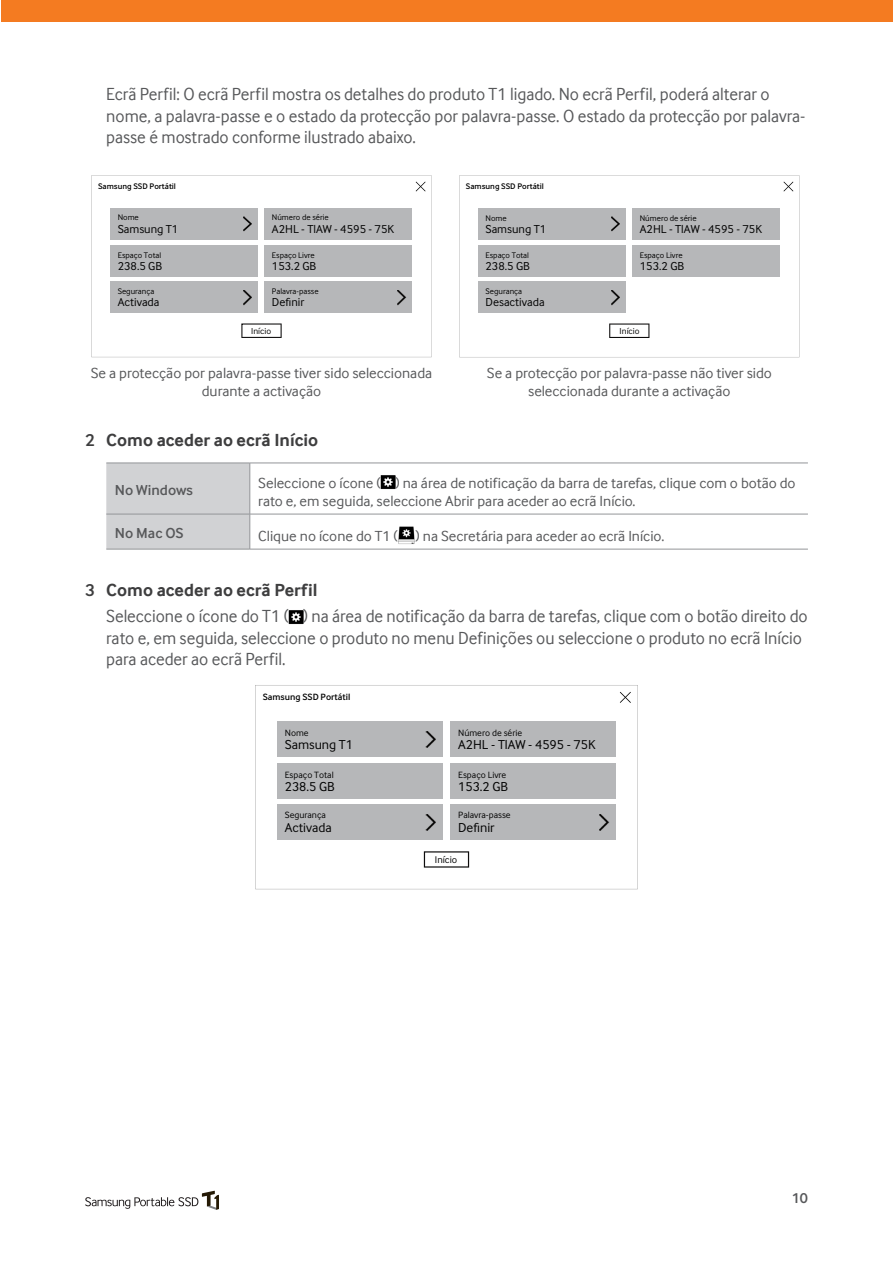
<style>
.page{position:relative;width:893px;height:1263px;background:#fff}
.page>*{position:absolute;margin:0;border:0;box-sizing:border-box;transform-origin:0 0}
.t1{font:18px/21.6px "Samsung Inter Face";color:#57585a;scale:.95 1}
.t2{font:700 18px "Samsung Inter Face";color:#3e3e3f}
.t3{font:15px/18px "Samsung Inter Face";color:#57585a;text-align:center}
.t4{font:500 15px "Samsung Inter Face";color:#57585a}
.t5{font:13.5px "Samsung Inter Face";color:#030303}
.t6{font:12px "Samsung Inter Face";color:#030303}
.t7{font:10.05px "Samsung Inter Face";color:#030303}
.t8{font:9.45px "Samsung Inter Face";color:#030303}
.t9{font:500 9.45px "Samsung Inter Face";color:#030303}
.t10{font:9px "Samsung Inter Face";color:#030303}
.t11{font:8.4px "Samsung Inter Face";color:#030303}
.t12{font:500 8.4px "Samsung Inter Face";color:#030303}
.s1{font-weight:500}
.s2{font-weight:500;color:#3e3e3f}
.s3{font-weight:700;color:#3e3e3f}
</style>
<div class="page">
<div style="left:1px;top:0;width:892px;height:21px;background:#f47b21"></div>
<svg style="left:85px;top:1191px;width:134px;height:19px"></svg>
<svg style="left:91px;top:176px;width:341px;height:181px"></svg>
<div style="left:111px;top:208px;width:147px;height:32px;background:#b6b7b9"></div>
<div style="left:111px;top:245px;width:147px;height:32px;background:#b6b7b9"></div>
<div style="left:111px;top:282px;width:147px;height:31px;background:#b6b7b9"></div>
<div style="left:264px;top:208px;width:148px;height:32px;background:#b6b7b9"></div>
<div style="left:264px;top:245px;width:148px;height:32px;background:#b6b7b9"></div>
<div style="left:264px;top:282px;width:148px;height:31px;background:#b6b7b9"></div>
<svg style="left:416px;top:182px;width:10px;height:9px"></svg>
<svg style="left:241px;top:323px;width:41px;height:15px"></svg>
<img style="left:243px;top:217px;width:9px;height:14px">
<img style="left:243px;top:290px;width:9px;height:15px">
<img style="left:397px;top:290px;width:9px;height:15px">
<svg style="left:459px;top:176px;width:335px;height:181px"></svg>
<div style="left:479px;top:208px;width:147px;height:32px;background:#b6b7b9"></div>
<div style="left:479px;top:246px;width:147px;height:31px;background:#b6b7b9"></div>
<div style="left:479px;top:282px;width:147px;height:31px;background:#b6b7b9"></div>
<div style="left:632px;top:208px;width:147px;height:32px;background:#b6b7b9"></div>
<div style="left:632px;top:246px;width:147px;height:31px;background:#b6b7b9"></div>
<svg style="left:783px;top:182px;width:10px;height:9px"></svg>
<svg style="left:609px;top:323px;width:40px;height:15px"></svg>
<img style="left:611px;top:217px;width:9px;height:14px">
<img style="left:611px;top:290px;width:9px;height:15px">
<div style="left:106px;top:464px;width:144px;height:85px;background:#d1d2d4"></div>
<hr style="left:106px;top:463px;width:144px;height:1px;background:#939598">
<hr style="left:250px;top:463px;width:558px;height:1px;background:#939598">
<hr style="left:250px;top:463px;width:1px;height:51px;background:#939598">
<hr style="left:106px;top:514px;width:144px;height:1px;background:#939598">
<hr style="left:250px;top:514px;width:558px;height:1px;background:#939598">
<hr style="left:250px;top:514px;width:1px;height:35px;background:#939598">
<hr style="left:106px;top:549px;width:144px;height:1px;background:#939598">
<hr style="left:250px;top:549px;width:558px;height:1px;background:#939598">
<img style="left:380px;top:475px;width:16px;height:14px">
<img style="left:398px;top:526px;width:17px;height:18px">
<img style="left:288px;top:610px;width:16px;height:14px">
<svg style="left:255px;top:685px;width:383px;height:204px"></svg>
<div style="left:277px;top:722px;width:166px;height:35px;background:#b6b7b9"></div>
<div style="left:277px;top:764px;width:166px;height:35px;background:#b6b7b9"></div>
<div style="left:277px;top:804px;width:166px;height:36px;background:#b6b7b9"></div>
<div style="left:450px;top:722px;width:165px;height:35px;background:#b6b7b9"></div>
<div style="left:450px;top:764px;width:165px;height:35px;background:#b6b7b9"></div>
<div style="left:450px;top:804px;width:165px;height:36px;background:#b6b7b9"></div>
<svg style="left:620px;top:692px;width:11px;height:11px"></svg>
<svg style="left:424px;top:851px;width:45px;height:16px"></svg>
<img style="left:426px;top:731px;width:10px;height:17px">
<img style="left:426px;top:814px;width:10px;height:16px">
<img style="left:599px;top:814px;width:10px;height:16px">
<p class="t1" style="left:106px;top:83px;width:737px">Ecrã Perfil: O ecrã Perfil mostra os detalhes do produto T1 ligado. No ecrã Perfil, poderá alterar o nome, a palavra-passe e o estado da protecção por palavra-passe. O estado da protecção por palavra&shy;passe é mostrado conforme ilustrado abaixo.</p>
<p class="t12" style="left:98px;top:181px;width:79px">Samsung SSD Portátil</p>
<p class="t11" style="left:118px;top:213px;width:23px">Nome</p>
<p class="t6" style="left:118px;top:222px;width:62px">Samsung T1</p>
<p class="t11" style="left:118px;top:251px;width:45px">Espaço Total</p>
<p class="t6" style="left:118px;top:259px;width:46px">238.5 GB</p>
<p class="t11" style="left:118px;top:286px;width:38px">Segurança</p>
<p class="t6" style="left:118px;top:295px;width:43px">Activada</p>
<p class="t11" style="left:272px;top:213px;width:58px">Número de série</p>
<p class="t6" style="left:272px;top:222px;width:124px">A2HL - TlAW - 4595 - 75K</p>
<p class="t11" style="left:272px;top:251px;width:44px">Espaço Livre</p>
<p class="t6" style="left:272px;top:259px;width:46px">153.2 GB</p>
<p class="t11" style="left:272px;top:286px;width:48px">Palavra-passe</p>
<p class="t6" style="left:272px;top:295px;width:34px">Definir</p>
<p class="t10" style="left:251px;top:326px;width:21px">Início</p>
<p class="t12" style="left:466px;top:181px;width:79px">Samsung SSD Portátil</p>
<p class="t11" style="left:485px;top:213px;width:23px">Nome</p>
<p class="t6" style="left:485px;top:222px;width:62px">Samsung T1</p>
<p class="t11" style="left:485px;top:251px;width:45px">Espaço Total</p>
<p class="t6" style="left:485px;top:259px;width:46px">238.5 GB</p>
<p class="t11" style="left:485px;top:286px;width:38px">Segurança</p>
<p class="t6" style="left:485px;top:295px;width:61px">Desactivada</p>
<p class="t11" style="left:640px;top:213px;width:58px">Número de série</p>
<p class="t6" style="left:640px;top:222px;width:124px">A2HL - TlAW - 4595 - 75K</p>
<p class="t11" style="left:640px;top:251px;width:44px">Espaço Livre</p>
<p class="t6" style="left:640px;top:259px;width:46px">153.2 GB</p>
<p class="t10" style="left:620px;top:326px;width:21px">Início</p>
<p class="t3" style="left:91px;top:364px;width:343px">Se a protecção por palavra-passe tiver sido seleccionada durante a activação</p>
<p class="t3" style="left:487px;top:364px;width:286px">Se a protecção por palavra-passe não tiver sido seleccionada durante a activação</p>
<p class="t2" style="left:85px;top:429px;width:235px"><span class="s1">2</span> Como aceder ao ecrã Início</p>
<p class="t4" style="left:115px;top:481px;width:80px">No Windows</p>
<p class="t3" style="left:258px;top:473px;width:539px;text-align:left">Seleccione o ícone ( ) na área de notificação da barra de tarefas, clique com o botão do rato e, em seguida, seleccione Abrir para aceder ao ecrã Início.</p>
<p class="t4" style="left:115px;top:524px;width:70px">No Mac OS</p>
<p class="t3" style="left:258px;top:526px;width:407px">Clique no ícone do T1 ( ) na Secretária para aceder ao ecrã Início.</p>
<p class="t1" style="left:106px;top:577px;width:740px;line-height:25.8px;text-indent:-21px"><span class="s2">3</span> <span class="s3">Como aceder ao ecrã Perfil<br></span>Seleccione o ícone do T1 ( ) na área de notificação da barra de tarefas, clique com o botão direito do</p>
<p class="t1" style="left:106px;top:627px;width:734px">rato e, em seguida, seleccione o produto no menu Definições ou seleccione o produto no ecrã Início para aceder ao ecrã Perfil.</p>
<p class="t9" style="left:263px;top:691px;width:89px">Samsung SSD Portátil</p>
<p class="t8" style="left:285px;top:727px;width:25px">Nome</p>
<p class="t5" style="left:285px;top:737px;width:70px">Samsung T1</p>
<p class="t8" style="left:285px;top:769px;width:50px">Espaço Total</p>
<p class="t5" style="left:285px;top:779px;width:51px">238.5 GB</p>
<p class="t8" style="left:285px;top:809px;width:43px">Segurança</p>
<p class="t5" style="left:285px;top:819px;width:49px">Activada</p>
<p class="t8" style="left:458px;top:727px;width:65px">Número de série</p>
<p class="t5" style="left:458px;top:737px;width:139px">A2HL - TlAW - 4595 - 75K</p>
<p class="t8" style="left:458px;top:769px;width:50px">Espaço Livre</p>
<p class="t5" style="left:458px;top:779px;width:51px">153.2 GB</p>
<p class="t8" style="left:458px;top:809px;width:54px">Palavra-passe</p>
<p class="t5" style="left:458px;top:819px;width:38px">Definir</p>
<p class="t7" style="left:435px;top:854px;width:24px">Início</p>
<p class="t4" style="left:792px;top:1189px;width:18px">10</p>
</div>
